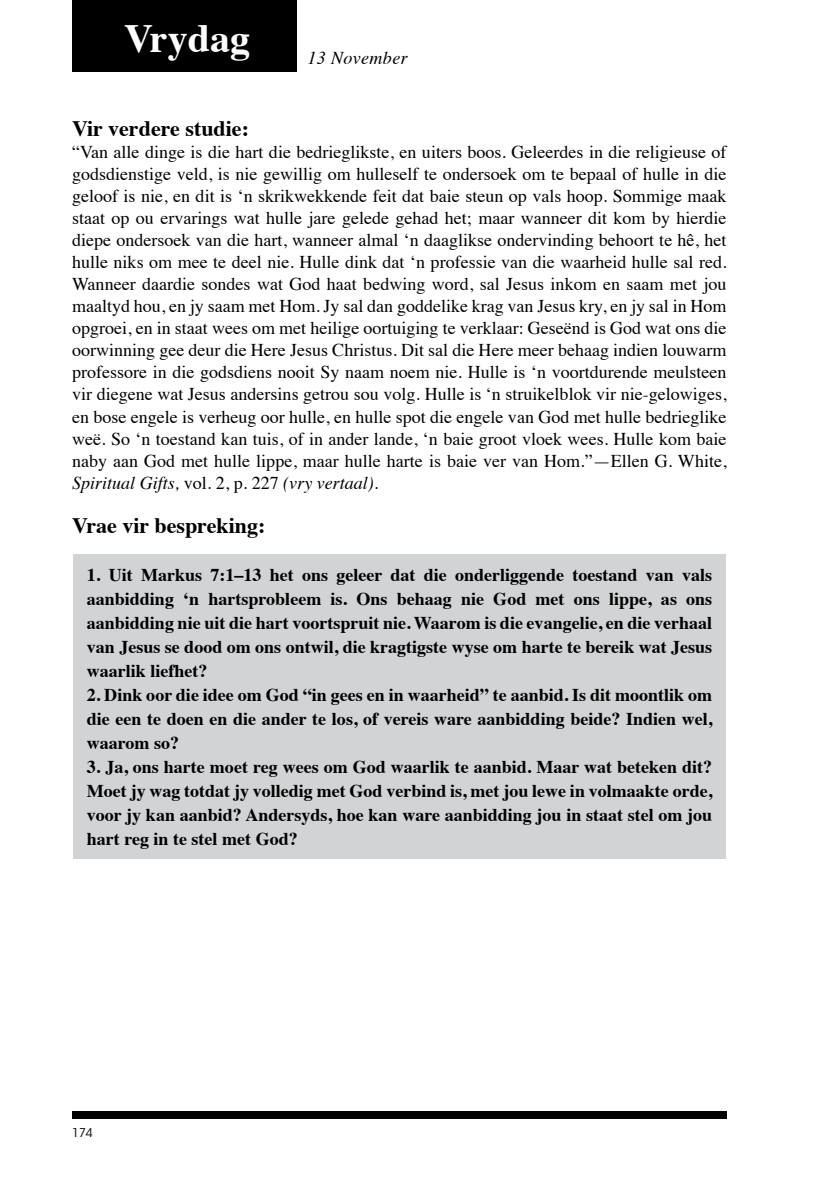
<style>
.page{position:relative;width:840px;height:1191px;background:#fff}
.page>*{position:absolute;margin:0;border:0;box-sizing:border-box;transform-origin:0 0}
.t1{font:700 40px "Times";color:#fff}
.t2{font:700 22px "Times";color:#000}
.t3{font:18px/22px "Times";color:#000;text-align:justify}
.t4{font:700 18px/24px "Times";color:#000;text-align:justify}
.t5{font:italic 18px "Times";letter-spacing:.02em;color:#000}
.t6{font:12px "ITC Avant Garde Std";color:#000}
.s1{font-style:italic}
</style>
<div class="page">
<div style="left:72px;top:1111px;width:654px;height:8px;background:#000"></div>
<div style="left:72px;top:0;width:225px;height:71px;background:#000"></div>
<div style="left:73px;top:554px;width:652px;height:305px;background:#d1d3d4"></div>
<h1 class="t1" style="left:124px;top:0;width:127px">Vrydag</h1>
<p class="t5" style="left:307px;top:42px;width:102px">13 November</p>
<p class="t2" style="left:72px;top:108px;width:178px">Vir verdere studie:</p>
<p class="t3" style="left:72px;top:140px;width:655px">“Van alle dinge is die hart die bedrieglikste, en uiters boos. Geleerdes in die religieuse of godsdienstige veld, is nie gewillig om hulleself te ondersoek om te bepaal of hulle in die geloof is nie, en dit is ‘n skrikwekkende feit dat baie steun op vals hoop. Sommige maak staat op ou ervarings wat hulle jare gelede gehad het; maar wanneer dit kom by hierdie diepe ondersoek van die hart, wanneer almal ‘n daaglikse ondervinding behoort te hê, het hulle niks om mee te deel nie. Hulle dink dat ‘n professie van die waarheid hulle sal red.<br>Wanneer daardie sondes wat God haat bedwing word, sal Jesus inkom en saam met jou maaltyd hou, en jy saam met Hom. Jy sal dan goddelike krag van Jesus kry, en jy sal in Hom opgroei, en in staat wees om met heilige oortuiging te verklaar: Geseënd is God wat ons die oorwinning gee deur die Here Jesus Christus. Dit sal die Here meer behaag indien louwarm professore in die godsdiens nooit Sy naam noem nie. Hulle is ‘n voortdurende meulsteen vir diegene wat Jesus andersins getrou sou volg. Hulle is ‘n struikelblok vir nie-gelowiges, en bose engele is verheug oor hulle, en hulle spot die engele van God met hulle bedrieglike weë. So ‘n toestand kan tuis, of in ander lande, ‘n baie groot vloek wees. Hulle kom baie naby aan God met hulle lippe, maar hulle harte is baie ver van Hom.”—Ellen G. White, <span class="s1">Spiritual Gifts,</span> vol. 2, p. 227 <span class="s1">(vry vertaal).</span></p>
<p class="t2" style="left:72px;top:504px;width:195px">Vrae vir bespreking:</p>
<p class="t4" style="left:87px;top:561px;width:626px">1. Uit Markus 7:1–13 het ons geleer dat die onderliggende toestand van vals aanbidding ‘n hartsprobleem is. Ons behaag nie God met ons lippe, as ons aanbidding nie uit die hart voortspruit nie. Waarom is die evangelie, en die verhaal van Jesus se dood om ons ontwil, die kragtigste wyse om harte te bereik wat Jesus waarlik liefhet?</p>
<p class="t4" style="left:87px;top:681px;width:626px">2. Dink oor die idee om God “in gees en in waarheid” te aanbid. Is dit moontlik om die een te doen en die ander te los, of vereis ware aanbidding beide? Indien wel, waarom so?</p>
<p class="t4" style="left:87px;top:753px;width:626px">3. Ja, ons harte moet reg wees om God waarlik te aanbid. Maar wat beteken dit?<br>Moet jy wag totdat jy volledig met God verbind is, met jou lewe in volmaakte orde, voor jy kan aanbid? Andersyds, hoe kan ware aanbidding jou in staat stel om jou hart reg in te stel met God?</p>
<p class="t6" style="left:72px;top:1125px;width:22px">174</p>
</div>
